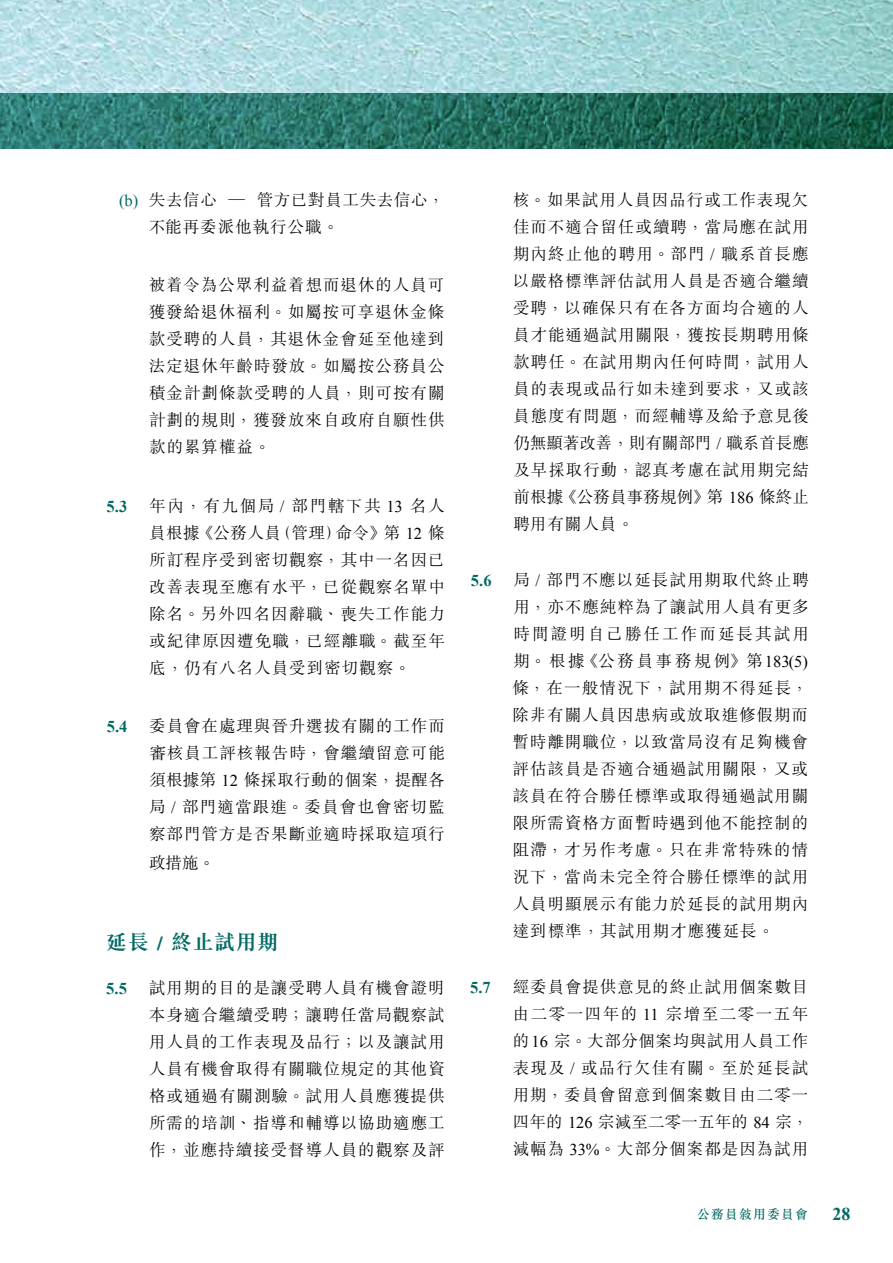
<style>
.page{position:relative;width:893px;height:1263px;background:#fff}
.page>*{position:absolute;margin:0;border:0;box-sizing:border-box;transform-origin:0 0}
.t1{font:700 21px "M Sung HK";letter-spacing:.025em;color:#006a64}
.t2{font:700 18px "Times New Roman";color:#006a64}
.t3{font:300 16.5px/27px "M Sung HK";letter-spacing:.06em;color:#000;text-align:justify}
.t4{font:300 16.5px/27px "M Sung HK";letter-spacing:.04em;color:#000}
.t5{font:700 16.5px "Times New Roman";color:#006a64}
.t6{font:500 12.75px "M Sung HK";letter-spacing:.1em;color:#006a64}
.s1{font-family:"Times New Roman";font-weight:400;color:#006a64}
.s2{font-family:"Times New Roman";font-weight:400}
</style>
<div class="page">
<img style="left:0;top:0;width:893px;height:94px">
<img style="left:0;top:94px;width:893px;height:55px">
<p class="t4" style="left:149px;top:185px;width:297px;text-indent:-30px"><span class="s1">(b)</span> 失去信心 — 管方已對員工失去信心，不能再委派他執行公職。</p>
<p class="t3" style="left:149px;top:271px;width:297px">被着令為公眾利益着想而退休的人員可獲發給退休福利。如屬按可享退休金條款受聘的人員，其退休金會延至他達到法定退休年齡時發放。如屬按公務員公積金計劃條款受聘的人員，則可按有關計劃的規則，獲發放來自政府自願性供款的累算權益。</p>
<p class="t5" style="left:107px;top:495px;width:22px">5.3</p>
<p class="t3" style="left:149px;top:491px;width:297px">年內，有九個局 <span class="s2">/</span> 部門轄下共 <span class="s2">13</span> 名人員根據《公務人員（管理）命令》第 <span class="s2">12</span> 條所訂程序受到密切觀察，其中一名因已改善表現至應有水平，已從觀察名單中除名。另外四名因辭職、喪失工作能力或紀律原因遭免職，已經離職。截至年底，仍有八名人員受到密切觀察。</p>
<p class="t5" style="left:107px;top:715px;width:22px">5.4</p>
<p class="t3" style="left:149px;top:711px;width:297px">委員會在處理與晉升選拔有關的工作而審核員工評核報告時，會繼續留意可能須根據第 <span class="s2">12</span> 條採取行動的個案，提醒各局 <span class="s2">/</span> 部門適當跟進。委員會也會密切監察部門管方是否果斷並適時採取這項行</p>
<p class="t3" style="left:149px;top:848px;width:67px">政措施。</p>
<p class="t1" style="left:106px;top:932px;width:173px">延長 / 終止試用期</p>
<p class="t5" style="left:106px;top:977px;width:22px">5.5</p>
<p class="t3" style="left:149px;top:973px;width:297px">試用期的目的是讓受聘人員有機會證明本身適合繼續受聘；讓聘任當局觀察試用人員的工作表現及品行；以及讓試用人員有機會取得有關職位規定的其他資格或通過有關測驗。試用人員應獲提供所需的培訓、指導和輔導以協助適應工作，並應持續接受督導人員的觀察及評</p>
<p class="t3" style="left:513px;top:185px;width:298px">核。如果試用人員因品行或工作表現欠佳而不適合留任或續聘，當局應在試用期內終止他的聘用。部門 <span class="s2">/</span> 職系首長應以嚴格標準評估試用人員是否適合繼續受聘，以確保只有在各方面均合適的人員才能通過試用關限，獲按長期聘用條款聘任。在試用期內任何時間，試用人員的表現或品行如未達到要求，又或該員態度有問題，而經輔導及給予意見後仍無顯著改善，則有關部門 <span class="s2">/</span> 職系首長應及早採取行動，認真考慮在試用期完結前根據《公務員事務規例》第 <span class="s2">186</span> 條終止聘用有關人員。</p>
<p class="t5" style="left:471px;top:569px;width:22px">5.6</p>
<p class="t3" style="left:512px;top:566px;width:298px">局 <span class="s2">/</span> 部門不應以延長試用期取代終止聘用，亦不應純粹為了讓試用人員有更多時間證明自己勝任工作而延長其試用期。根據《公務員事務規例》第<span class="s2">183(5)</span>條，在一般情況下，試用期不得延長，除非有關人員因患病或放取進修假期而暫時離開職位，以致當局沒有足夠機會評估該員是否適合通過試用關限，又或該員在符合勝任標準或取得通過試用關限所需資格方面暫時遇到他不能控制的阻滯，才另作考慮。只在非常特殊的情況下，當尚未完全符合勝任標準的試用人員明顯展示有能力於延長的試用期內達到標準，其試用期才應獲延長。</p>
<p class="t5" style="left:470px;top:976px;width:22px">5.7</p>
<p class="t3" style="left:513px;top:973px;width:297px">經委員會提供意見的終止試用個案數目由二零一四年的 <span class="s2">11</span> 宗增至二零一五年的<span class="s2">16</span> 宗。大部分個案均與試用人員工作表現及 <span class="s2">/</span> 或品行欠佳有關。至於延長試用期，委員會留意到個案數目由二零一四年的 <span class="s2">126</span> 宗減至二零一五年的 <span class="s2">84</span> 宗，減幅為 <span class="s2">33%</span>。大部分個案都是因為試用</p>
<p class="t6" style="left:697px;top:1206px;width:112px">公務員敍用委員會</p>
<p class="t2" style="left:832px;top:1202px;width:19px">28</p>
</div>
